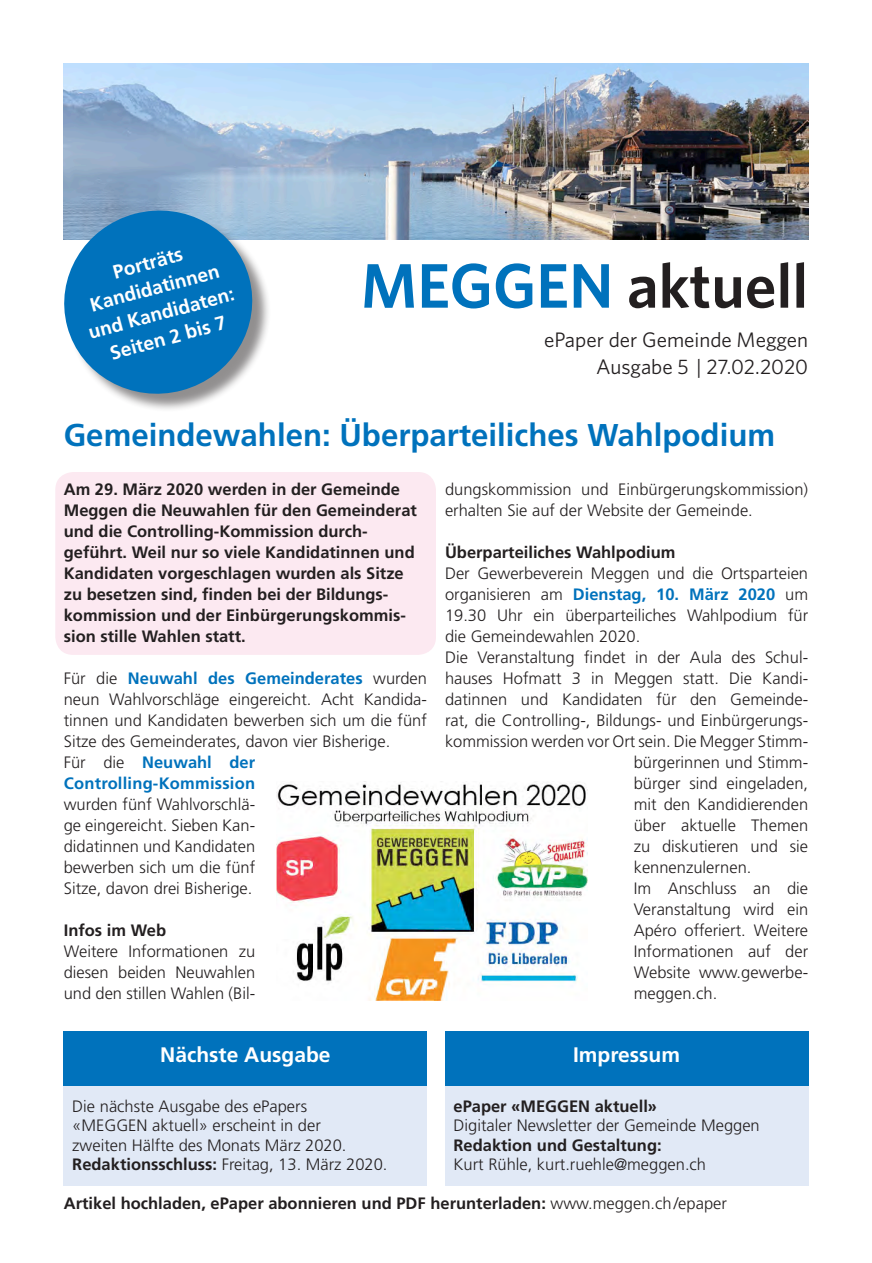
<style>
.page{position:relative;width:872px;height:1263px;background:#fff}
.page>*{position:absolute;margin:0;border:0;box-sizing:border-box;transform-origin:0 0}
.t1{font:600 63px "Whitney";color:#231f20}
.t2{font:700 31.5px "Frutiger";color:#0072bc}
.t3{font:21px/27px "Whitney";color:#231f20;text-align:right}
.t4{font:700 21px "Frutiger";color:#fff}
.t5{font:700 19.35px/25.8px "Frutiger";color:#fff;text-align:center}
.t6{font:300 16.5px/21px "Frutiger";color:#231f20}
.t7{font:700 16.5px/21px "Frutiger";color:#231f20}
.t8{font:700 16.5px "Frutiger";color:#0072bc}
.s1{color:#0072bc}
.s2{font-weight:700;color:#0072bc}
.s3{font-weight:300;color:#231f20}
.s4{font-weight:700}
.s5{font-weight:300}
</style>
<div class="page">
<div style="left:55px;top:472px;width:381px;height:183px;background:#fce9f1;border-radius:18px"></div>
<div style="left:64px;top:1049px;width:363px;height:136px;background:#e1e9f6"></div>
<img style="left:64px;top:64px;width:744px;height:175px">
<div style="left:64px;top:1031px;width:363px;height:55px;background:#0072bc"></div>
<div style="left:445px;top:1049px;width:363px;height:136px;background:#e1e9f6"></div>
<div style="left:445px;top:1031px;width:363px;height:55px;background:#0072bc"></div>
<img style="left:276px;top:781px;width:312px;height:219px">
<div style="left:66px;top:213px;width:205px;height:200px;background:#231f20;opacity:.5"></div>
<svg style="left:63px;top:200px;width:199px;height:204px;background:#408fc4"></svg>
<p class="t5" style="left:72px;top:270px;width:152px;rotate:-15deg">Porträts<br>Kandidatinnen und Kandidaten:<br>Seiten 2 bis 7</p>
<h1 class="t1" style="left:361px;top:244px;width:449px"><span class="s1">MEGGEN</span> aktuell</h1>
<p class="t3" style="left:544px;top:326px;width:266px">ePaper der Gemeinde Meggen<br>Ausgabe 5 | 27.02.2020</p>
<h2 class="t2" style="left:64px;top:416px;width:713px">Gemeindewahlen: Überparteiliches Wahlpodium</h2>
<p class="t7" style="left:64px;top:479px;width:355px">Am 29. März 2020 werden in der Gemeinde Meggen die Neuwahlen für den Gemeinderat und die Controlling-Kommission durch&shy;geführt. Weil nur so viele Kandidatinnen und Kandidaten vorgeschlagen wurden als Sitze zu besetzen sind, finden bei der Bildungs&shy;kommission und der Einbürgerungskommis&shy;sion stille Wahlen statt.</p>
<p class="t6" style="left:64px;top:668px;width:365px">Für die <span class="s2">Neuwahl des Gemeinderates</span> wurden neun Wahlvorschläge eingereicht. Acht Kandida&shy;tinnen und Kandidaten bewerben sich um die fünf Sitze des Gemeinderates, davon vier Bisherige.<br>Für die <span class="s2">Neuwahl der Controlling-Kommission</span></p>
<p class="t6" style="left:64px;top:794px;width:193px;text-align:justify">wurden fünf Wahlvorschlä&shy;ge eingereicht. Sieben Kan&shy;didatinnen und Kandidaten bewerben sich um die fünf Sitze, davon drei Bisherige.</p>
<p class="t7" style="left:64px;top:920px;width:104px">Infos im Web</p>
<p class="t6" style="left:64px;top:941px;width:193px;text-align:justify">Weitere Informationen zu diesen beiden Neuwahlen und den stillen Wahlen (Bil-</p>
<p class="t6" style="left:445px;top:479px;width:365px">dungskommission und Einbürgerungskommission) erhalten Sie auf der Website der Gemeinde.</p>
<p class="t7" style="left:445px;top:542px;width:232px">Überparteiliches Wahlpodium</p>
<p class="t6" style="left:445px;top:563px;width:365px">Der Gewerbeverein Meggen und die Ortsparteien</p>
<p class="t8" style="left:445px;top:585px;width:365px"><span class="s3">organisieren am</span> Dienstag, 10. März 2020 <span class="s3">um</span></p>
<p class="t6" style="left:445px;top:605px;width:365px">19.30 Uhr ein überparteiliches Wahlpodium für</p>
<p class="t6" style="left:445px;top:626px;width:197px">die Gemeindewahlen 2020.</p>
<p class="t6" style="left:445px;top:647px;width:365px">Die Veranstaltung findet in der Aula des Schul-</p>
<p class="t6" style="left:445px;top:668px;width:365px">hauses Hofmatt 3 in Meggen statt. Die Kandi-</p>
<p class="t6" style="left:445px;top:689px;width:365px">datinnen und Kandidaten für den Gemeinde-</p>
<p class="t6" style="left:445px;top:710px;width:365px">rat, die Controlling-, Bildungs- und Einbürgerungs-</p>
<p class="t6" style="left:445px;top:731px;width:365px">kommission werden vor Ort sein. Die Megger Stimm-</p>
<p class="t6" style="left:634px;top:752px;width:176px">bürgerinnen und Stimm-</p>
<p class="t6" style="left:634px;top:773px;width:176px">bürger sind eingeladen,</p>
<p class="t6" style="left:634px;top:794px;width:176px">mit den Kandidierenden</p>
<p class="t6" style="left:634px;top:815px;width:176px">über aktuelle Themen</p>
<p class="t6" style="left:634px;top:836px;width:176px">zu diskutieren und sie</p>
<p class="t6" style="left:634px;top:857px;width:119px">kennenzulernen.</p>
<p class="t6" style="left:634px;top:878px;width:176px">Im Anschluss an die</p>
<p class="t6" style="left:634px;top:899px;width:176px">Veranstaltung wird ein</p>
<p class="t6" style="left:634px;top:920px;width:176px">Apéro offeriert. Weitere</p>
<p class="t6" style="left:634px;top:941px;width:176px">Informationen auf der</p>
<p class="t6" style="left:634px;top:962px;width:176px">Website www.gewerbe-</p>
<p class="t6" style="left:634px;top:983px;width:85px">meggen.ch.</p>
<p class="t4" style="left:160px;top:1042px;width:172px">Nächste Ausgabe</p>
<p class="t6" style="left:72px;top:1096px;width:317px;line-height:19.5px">Die nächste Ausgabe des ePapers<br>«MEGGEN aktuell» erscheint in der<br>zweiten Hälfte des Monats März 2020.<br><span class="s4">Redaktionsschluss:</span> Freitag, 13. März 2020.</p>
<p class="t4" style="left:573px;top:1042px;width:108px">Impressum</p>
<p class="t7" style="left:453px;top:1095px;width:205px">ePaper «MEGGEN aktuell»</p>
<p class="t6" style="left:453px;top:1115px;width:308px">Digitaler Newsletter der Gemeinde Meggen</p>
<p class="t7" style="left:453px;top:1134px;width:210px">Redaktion und Gestaltung:</p>
<p class="t6" style="left:453px;top:1154px;width:254px">Kurt Rühle, kurt.ruehle@meggen.ch</p>
<p class="t7" style="left:64px;top:1193px;width:664px">Artikel hochladen, ePaper abonnieren und PDF herunterladen: <span class="s5">www.meggen.ch/epaper</span></p>
</div>
